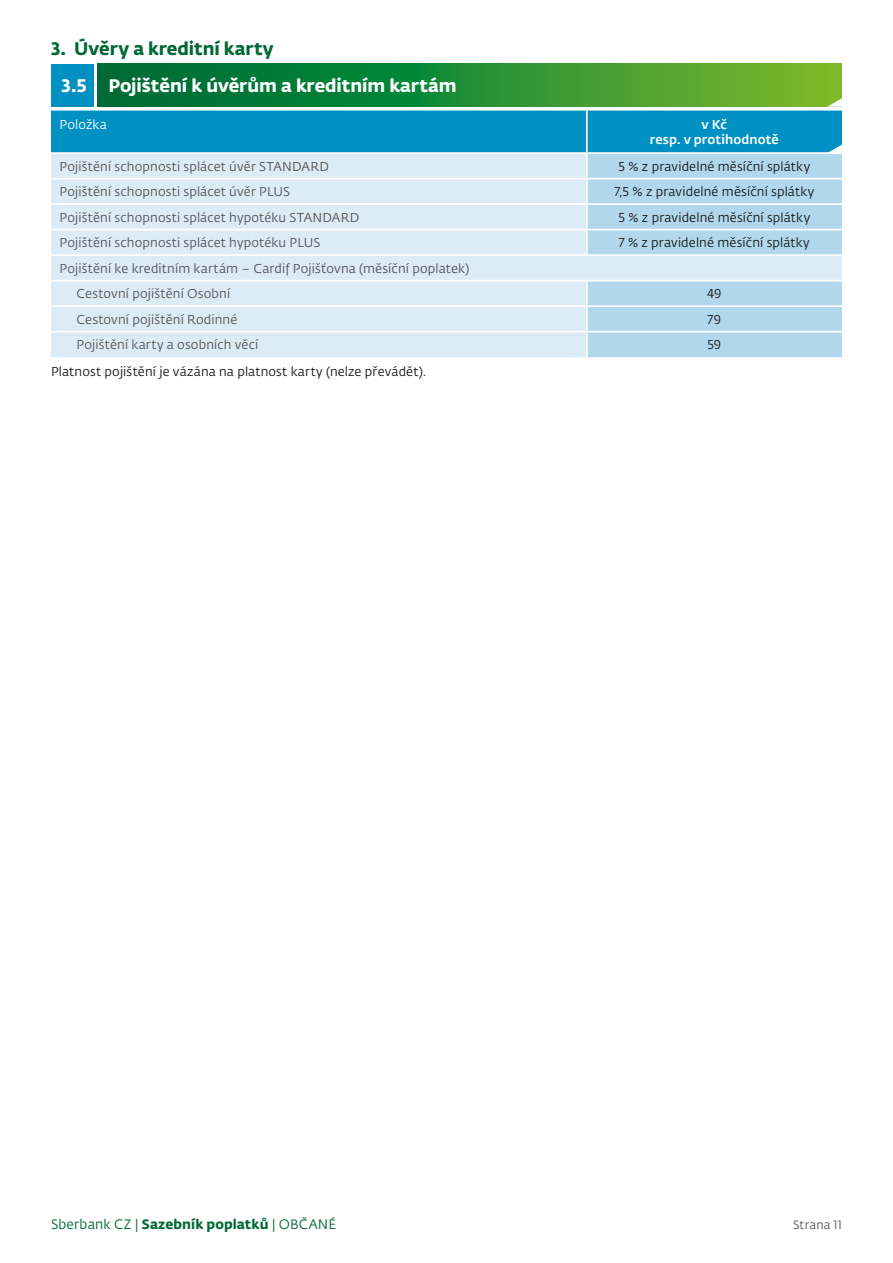
<style>
.page{position:relative;width:893px;height:1263px;background:#fff}
.page>*{position:absolute;margin:0;border:0;box-sizing:border-box;transform-origin:0 0}
.t1{font:18px "Fedra Sans Pro Bold LF";letter-spacing:-.005em;color:#fff}
.t2{font:18px "Fedra Sans Pro Bold LF";letter-spacing:-.005em;color:#006935}
.t3{font:13.5px "Fedra Sans Pro Book LF";letter-spacing:.01em;color:#006935}
.t4{font:12.75px/25.5px "Fedra Sans Pro Book LF";letter-spacing:.01em;color:#575756}
.t5{font:12.75px "Fedra Sans Pro Book LF";letter-spacing:.01em;color:#1d1d1b}
.t6{font:12.75px/15.3px "Fedra Sans Pro Medium LF";letter-spacing:.01em;color:#fff;text-align:center}
.t7{font:12.75px "Fedra Sans Pro Book LF";letter-spacing:.01em;color:#fff}
.t8{font:12px "Fedra Sans Pro Book LF";letter-spacing:.015em;color:#575756}
.s1{font-family:"Fedra Sans Pro Bold LF"}
</style>
<div class="page">
<svg style="left:98px;top:64px;width:744px;height:34px;background:#2a8f33"></svg>
<div style="left:51px;top:64px;width:43px;height:42px;background:#0090c2"></div>
<div style="left:51px;top:154px;width:536px;height:203px;background:#dbecf7"></div>
<svg style="left:587px;top:154px;width:255px;height:203px;background:#b6daed"></svg>
<hr style="left:586px;top:154px;width:2px;height:24px;background:#fff">
<hr style="left:586px;top:179px;width:2px;height:24px;background:#fff">
<hr style="left:586px;top:205px;width:2px;height:24px;background:#fff">
<hr style="left:586px;top:230px;width:2px;height:24px;background:#fff">
<hr style="left:51px;top:254px;width:536px;height:2px;background:#fff">
<hr style="left:587px;top:254px;width:255px;height:2px;background:#fff">
<hr style="left:586px;top:281px;width:2px;height:24px;background:#fff">
<hr style="left:586px;top:307px;width:2px;height:24px;background:#fff">
<hr style="left:586px;top:333px;width:2px;height:24px;background:#fff">
<hr style="left:51px;top:178px;width:536px;height:1px;background:#fff">
<hr style="left:587px;top:178px;width:255px;height:1px;background:#fff">
<hr style="left:51px;top:203px;width:536px;height:2px;background:#fff">
<hr style="left:587px;top:203px;width:255px;height:2px;background:#fff">
<hr style="left:51px;top:229px;width:536px;height:1px;background:#fff">
<hr style="left:587px;top:229px;width:255px;height:1px;background:#fff">
<hr style="left:51px;top:280px;width:536px;height:1px;background:#fff">
<hr style="left:587px;top:280px;width:255px;height:1px;background:#fff">
<hr style="left:51px;top:305px;width:536px;height:2px;background:#fff">
<hr style="left:587px;top:305px;width:255px;height:2px;background:#fff">
<hr style="left:51px;top:331px;width:536px;height:2px;background:#fff">
<hr style="left:587px;top:331px;width:255px;height:2px;background:#fff">
<svg style="left:51px;top:98px;width:791px;height:55px;background:#1b99b1"></svg>
<h1 class="t2" style="left:51px;top:35px;width:224px">3. Úvěry a kreditní karty</h1>
<h1 class="t1" style="left:62px;top:71px;width:396px">3.5 Pojištění k úvěrům a kreditním kartám</h1>
<p class="t7" style="left:60px;top:116px;width:49px">Položka</p>
<p class="t6" style="left:650px;top:116px;width:130px">v Kč<br>resp. v protihodnotě</p>
<p class="t4" style="left:60px;top:153px;width:271px">Pojištění schopnosti splácet úvěr STANDARD</p>
<p class="t5" style="left:619px;top:157px;width:193px">5 % z pravidelné měsíční splátky</p>
<p class="t4" style="left:60px;top:179px;width:232px">Pojištění schopnosti splácet úvěr PLUS</p>
<p class="t5" style="left:614px;top:183px;width:201px">7,5 % z pravidelné měsíční splátky</p>
<p class="t4" style="left:60px;top:204px;width:301px">Pojištění schopnosti splácet hypotéku STANDARD</p>
<p class="t5" style="left:619px;top:208px;width:193px">5 % z pravidelné měsíční splátky</p>
<p class="t4" style="left:60px;top:230px;width:262px">Pojištění schopnosti splácet hypotéku PLUS</p>
<p class="t5" style="left:619px;top:234px;width:192px">7 % z pravidelné měsíční splátky</p>
<p class="t4" style="left:77px;top:255px;width:394px;text-indent:-17px">Pojištění ke kreditním kartám – Cardif Pojišťovna (měsíční poplatek)<br>Cestovní pojištění Osobní</p>
<p class="t5" style="left:707px;top:285px;width:16px">49</p>
<p class="t4" style="left:77px;top:306px;width:162px">Cestovní pojištění Rodinné</p>
<p class="t5" style="left:708px;top:311px;width:15px">79</p>
<p class="t4" style="left:77px;top:332px;width:183px">Pojištění karty a osobních věcí</p>
<p class="t5" style="left:707px;top:336px;width:16px">59</p>
<p class="t5" style="left:51px;top:363px;width:376px">Platnost pojištění je vázána na platnost karty (nelze převádět).</p>
<p class="t3" style="left:51px;top:1215px;width:287px">Sberbank CZ | <span class="s1">Sazebník poplatků</span> | OBČANÉ</p>
<p class="t8" style="left:793px;top:1216px;width:50px">Strana 11</p>
</div>
